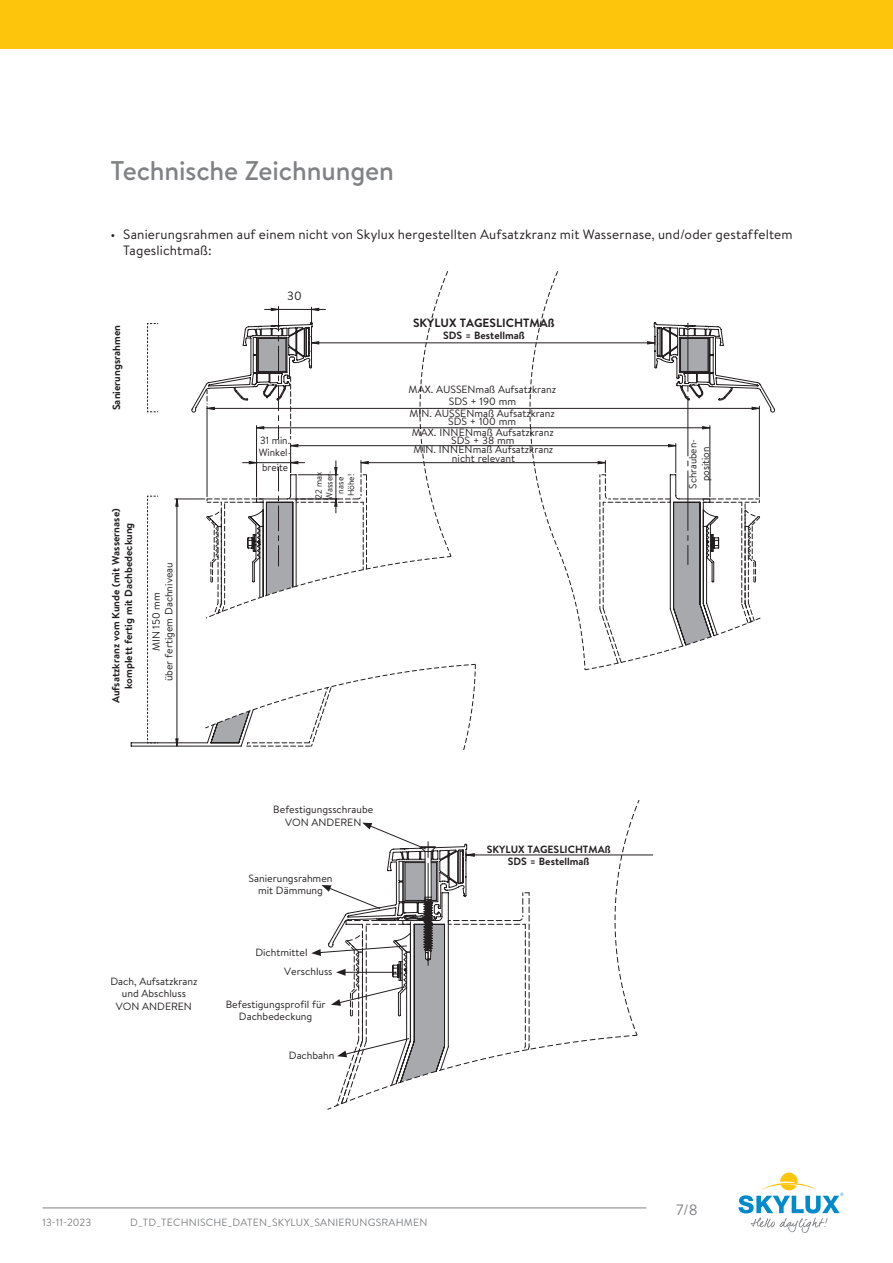
<style>
.page{position:relative;width:893px;height:1263px;background:#fff}
.page>*{position:absolute;margin:0;border:0;box-sizing:border-box;transform-origin:0 0}
.Titel_2{font:500 27px "Brandon Text";letter-spacing:-.005em;color:#808285}
.t1{font:15px "Brandon Text";color:#808285}
.tekst_insprong{font:13.5px/16.2px "Brandon Text";letter-spacing:.01em;color:#231f20}
.Normaal{font:700 12px "Brandon Text";color:#231f20}
.Normaal-2{font:12px "Brandon Text";color:#231f20}
.Normaal-3{font:10.5px/12.6px "Brandon Text";color:#231f20;text-align:center}
.Normaal-4{font:700 10.5px "Brandon Text";color:#231f20}
.t2{font:10.5px "Brandon Text";letter-spacing:.02em;color:#808285}
.Normaal-5{font:10.5px "Brandon Text";color:#231f20;scale:.95 1}
.Normaal-6{font:9px/10.8px "Brandon Text";color:#231f20;text-align:center;scale:.95 1}
</style>
<div class="page">
<svg style="left:738px;top:1172px;width:105px;height:61px"></svg>
<hr style="left:43px;top:1207px;width:603px;height:1px;background:#808285">
<div style="left:0;top:0;width:893px;height:49px;background:#fec50d"></div>
<svg style="left:131px;top:322px;width:644px;height:425px"></svg>
<hr style="left:466px;top:854px;width:187px;height:1px;background:#231f20">
<svg style="left:311px;top:800px;width:329px;height:310px"></svg>
<svg style="left:147px;top:323px;width:12px;height:90px"></svg>
<svg style="left:147px;top:495px;width:12px;height:249px"></svg>
<p class="Titel_2" style="left:111px;top:153px;width:285px">Technische Zeichnungen</p>
<p class="tekst_insprong" style="left:123px;top:226px;width:671px;text-indent:-13px">• Sanierungsrahmen auf einem nicht von Skylux hergestellten Aufsatzkranz mit Wassernase, und/oder gestaffeltem<br>Tageslichtmaß:</p>
<p class="Normaal-4" style="left:109px;top:410px;width:87px;rotate:-90deg">Sanierungsrahmen</p>
<p class="Normaal-4" style="left:108px;top:703px;width:196px;rotate:-90deg">Aufsatzkranz vom Kunde (mit Wassernase)</p>
<p class="Normaal-4" style="left:121px;top:689px;width:168px;rotate:-90deg">komplett fertig mit Dachbedeckung</p>
<p class="Normaal-3" style="left:162px;top:681px;width:121px;rotate:-90deg">über fertigem Dachniveau</p>
<p class="Normaal-3" style="left:150px;top:651px;width:61px;rotate:-90deg">MIN 150 mm</p>
<p class="Normaal-2" style="left:287px;top:288px;width:16px">30</p>
<p class="Normaal-5" style="left:260px;top:433px;width:33px">31 min.</p>
<p class="Normaal-5" style="left:259px;top:446px;width:36px">Winkel-</p>
<p class="Normaal-5" style="left:262px;top:460px;width:29px">breite</p>
<p class="Normaal-6" style="left:313px;top:499px;width:30px;rotate:-90deg">22 max</p>
<p class="Normaal-6" style="left:324px;top:500px;width:33px;rotate:-90deg">Wasser&shy;nase</p>
<p class="Normaal-6" style="left:345px;top:496px;width:25px;rotate:-90deg">Höhe!</p>
<p class="Normaal" style="left:413px;top:314px;width:143px">SKYLUX TAGESLICHTMAß</p>
<p class="Normaal-4" style="left:443px;top:328px;width:83px">SDS = Bestellmaß</p>
<p class="Normaal-3" style="left:409px;top:382px;width:149px">MAX. AUSSENmaß Aufsatzkranz</p>
<p class="Normaal-3" style="left:449px;top:395px;width:69px">SDS + 190 mm</p>
<p class="Normaal-3" style="left:409px;top:407px;width:147px">MIN. AUSSENmaß Aufsatzkranz</p>
<p class="Normaal-3" style="left:448px;top:415px;width:69px">SDS + 100 mm</p>
<p class="Normaal-3" style="left:412px;top:425px;width:143px">MAX. INNENmaß Aufsatzkranz</p>
<p class="Normaal-3" style="left:451px;top:433px;width:65px">SDS + 38 mm</p>
<p class="Normaal-3" style="left:414px;top:443px;width:141px">MIN. INNENmaß Aufsatzkranz</p>
<p class="Normaal-3" style="left:452px;top:451px;width:65px">nicht relevant</p>
<p class="Normaal-3" style="left:110px;top:974px;width:89px">Dach, Aufsatzkranz</p>
<p class="Normaal-3" style="left:122px;top:987px;width:66px">und Abschluss</p>
<p class="Normaal-3" style="left:116px;top:999px;width:78px">VON ANDEREN</p>
<p class="Normaal-3" style="left:273px;top:803px;width:102px">Befestigungsschraube</p>
<p class="Normaal-3" style="left:285px;top:815px;width:78px">VON ANDEREN</p>
<p class="Normaal-3" style="left:249px;top:871px;width:85px">Sanierungsrahmen</p>
<p class="Normaal-3" style="left:258px;top:884px;width:66px">mit Dämmung</p>
<p class="Normaal-3" style="left:255px;top:945px;width:54px">Dichtmittel</p>
<p class="Normaal-3" style="left:284px;top:965px;width:50px">Verschluss</p>
<p class="Normaal-3" style="left:226px;top:997px;width:101px">Befestigungsprofil für<br>Dachbedeckung</p>
<p class="Normaal-3" style="left:289px;top:1049px;width:47px">Dachbahn</p>
<p class="Normaal-4" style="left:487px;top:841px;width:125px">SKYLUX TAGESLICHTMAß</p>
<p class="Normaal-4" style="left:508px;top:854px;width:83px">SDS = Bestellmaß</p>
<p class="Normaal-5" style="left:686px;top:488px;width:53px;rotate:-90deg">Schrauben-</p>
<p class="Normaal-5" style="left:698px;top:481px;width:38px;rotate:-90deg">position</p>
<p class="t2" style="left:43px;top:1215px;width:50px">13-11-2023</p>
<p class="t2" style="left:130px;top:1215px;width:299px">D_TD_TECHNISCHE_DATEN_SKYLUX_SANIERUNGSRAHMEN</p>
<p class="t1" style="left:676px;top:1199px;width:23px">7/8</p>
</div>
